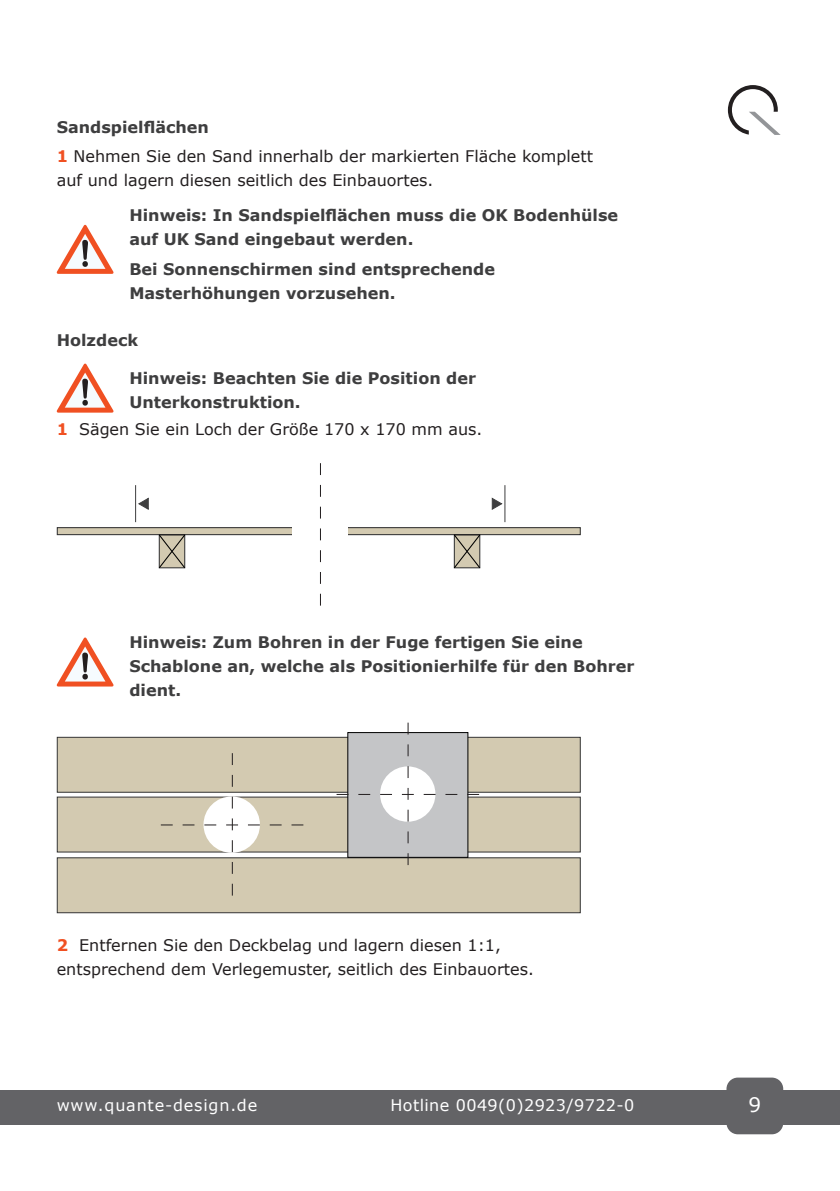
<style>
.page{position:relative;width:840px;height:1191px;background:#fff}
.page>*{position:absolute;margin:0;border:0;box-sizing:border-box;transform-origin:0 0}
.t1{font:20px "Verdana";color:#fff}
.text{font:700 16px/24px "Verdana";color:#3e3e3f}
.text-2{font:16px/24px "Verdana";color:#231f20}
.t2{font:16px "Verdana";letter-spacing:.025em;color:#fff}
.t3{font:16px "Verdana";letter-spacing:.05em;color:#fff}
.s1{font-weight:700;color:#f05022}
</style>
<div class="page">
<div style="left:0;top:1090px;width:839px;height:34px;background:#636366"></div>
<div style="left:726px;top:1077px;width:56px;height:57px;background:#636366;border-radius:11px"></div>
<svg style="left:56px;top:224px;width:58px;height:50px"></svg>
<svg style="left:56px;top:363px;width:58px;height:49px"></svg>
<svg style="left:56px;top:637px;width:58px;height:49px"></svg>
<svg style="left:61px;top:463px;width:516px;height:142px"></svg>
<hr style="left:135px;top:485px;width:1px;height:37px;background:#3e3e3f">
<hr style="left:504px;top:485px;width:1px;height:37px;background:#3e3e3f">
<div style="left:57px;top:737px;width:523px;height:55px;background:#d3cab1"></div>
<div style="left:57px;top:796px;width:523px;height:56px;background:#d3cab1"></div>
<div style="left:57px;top:857px;width:523px;height:56px;background:#d3cab1"></div>
<svg style="left:336px;top:722px;width:143px;height:143px"></svg>
<svg style="left:161px;top:753px;width:142px;height:142px"></svg>
<svg style="left:727px;top:85px;width:53px;height:50px"></svg>
<p class="text" style="left:57px;top:115px;width:154px">Sandspielflächen</p>
<p class="text-2" style="left:57px;top:144px;width:537px"><span class="s1">1</span> Nehmen Sie den Sand innerhalb der markierten Fläche komplett auf und lagern diesen seitlich des Einbauortes.</p>
<p class="text" style="left:129px;top:203px;width:490px">Hinweis: In Sandspielflächen muss die OK Bodenhülse auf UK Sand eingebaut werden.</p>
<p class="text" style="left:129px;top:256px;width:367px">Bei Sonnenschirmen sind entsprechende<br>Masterhöhungen vorzusehen.</p>
<p class="text" style="left:57px;top:328px;width:83px">Holzdeck</p>
<p class="text" style="left:129px;top:366px;width:348px">Hinweis: Beachten Sie die Position der<br>Unterkonstruktion.</p>
<p class="text-2" style="left:57px;top:416px;width:427px"><span class="s1">1</span> Sägen Sie ein Loch der Größe 170 x 170 mm aus.</p>
<p class="text" style="left:129px;top:630px;width:506px">Hinweis: Zum Bohren in der Fuge fertigen Sie eine<br>Schablone an, welche als Positionierhilfe für den Bohrer dient.</p>
<p class="text-2" style="left:57px;top:932px;width:478px"><span class="s1">2</span> Entfernen Sie den Deckbelag und lagern diesen 1:1, entsprechend dem Verlegemuster, seitlich des Einbauortes.</p>
<p class="t3" style="left:57px;top:1094px;width:202px">www.quante-design.de</p>
<p class="t2" style="left:390px;top:1094px;width:245px">Hotline 0049(0)2923/9722-0</p>
<p class="t1" style="left:748px;top:1091px;width:14px">9</p>
</div>
